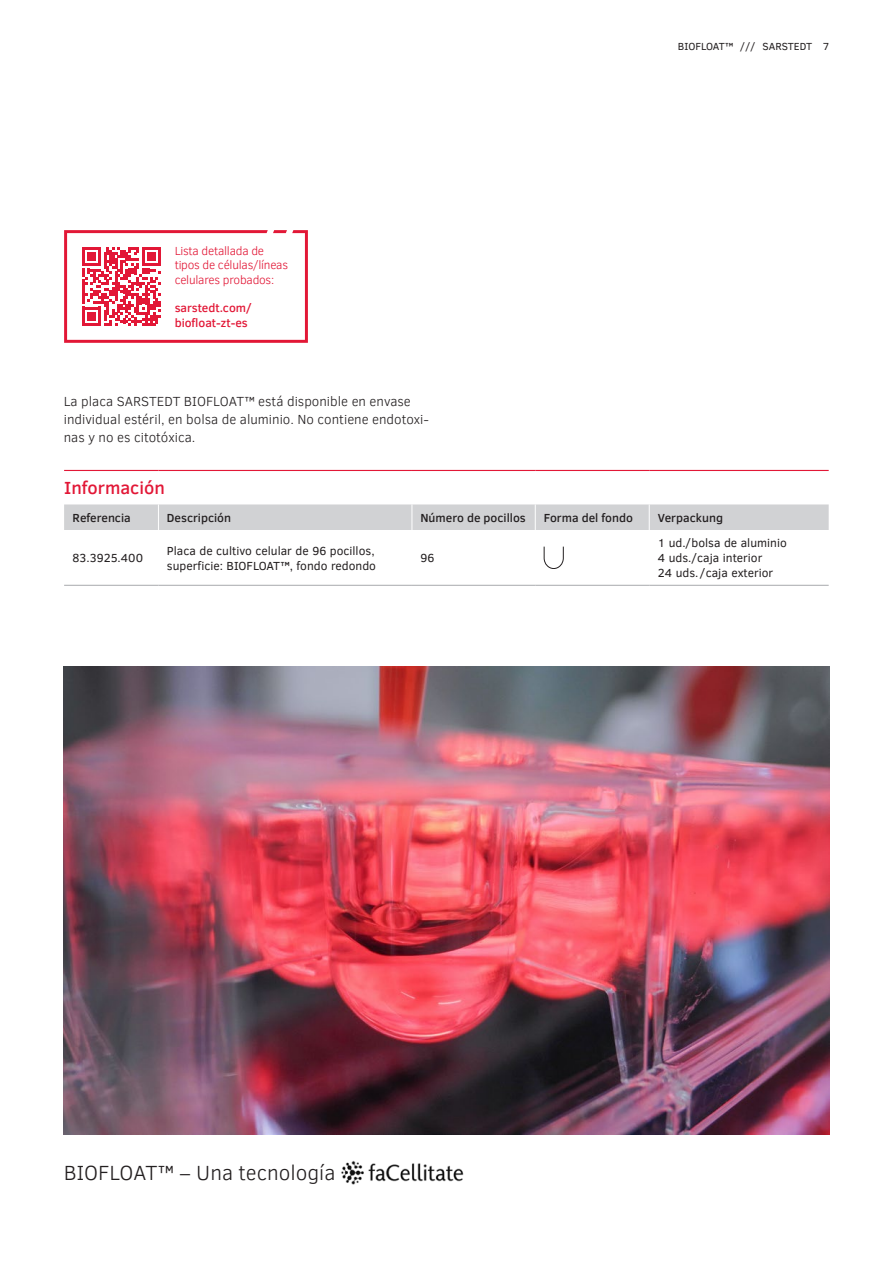
<style>
.page{position:relative;width:893px;height:1263px;background:#fff}
.page>*{position:absolute;margin:0;border:0;box-sizing:border-box;transform-origin:0 0}
.t1{font:300 21px "Clear Sans";color:#231f20}
.t2{font:500 18px "Clear Sans";color:#e21736}
.t3{font:300 13.5px/18px "Clear Sans";color:#231f20}
.t4{font:12px/15px "Clear Sans";color:#231f20}
.t5{font:500 12px "Clear Sans";color:#231f20}
.t6{font:300 12px/14.4px "Clear Sans";letter-spacing:-.02em;color:#e21736}
.t7{font:500 12px/14.4px "Clear Sans";color:#e21736}
.t8{font:10.5px "Clear Sans";color:#231f20}
</style>
<div class="page">
<img style="left:64px;top:667px;width:765px;height:468px">
<hr style="left:64px;top:470px;width:94px;height:1px;background:#e21736">
<hr style="left:158px;top:470px;width:254px;height:1px;background:#e21736">
<hr style="left:412px;top:470px;width:123px;height:1px;background:#e21736">
<hr style="left:535px;top:470px;width:114px;height:1px;background:#e21736">
<hr style="left:649px;top:470px;width:180px;height:1px;background:#e21736">
<div style="left:64px;top:504px;width:765px;height:26px;background:#d1d2d4"></div>
<hr style="left:64px;top:585px;width:94px;height:1px;background:#a8a9ad">
<hr style="left:158px;top:585px;width:254px;height:1px;background:#a8a9ad">
<hr style="left:412px;top:585px;width:123px;height:1px;background:#a8a9ad">
<hr style="left:535px;top:585px;width:114px;height:1px;background:#a8a9ad">
<hr style="left:649px;top:585px;width:180px;height:1px;background:#a8a9ad">
<svg style="left:544px;top:546px;width:20px;height:23px"></svg>
<img style="left:341px;top:1161px;width:123px;height:23px">
<svg style="left:64px;top:230px;width:244px;height:113px"></svg>
<p class="t6" style="left:175px;top:243px;width:115px">Lista detallada de tipos de células/líneas celulares probados:</p>
<p class="t7" style="left:175px;top:301px;width:79px">sarstedt.com/ biofloat-zt-es</p>
<p class="t8" style="left:678px;top:39px;width:153px">BIOFLOAT™ /// SARSTEDT 7</p>
<p class="t3" style="left:64px;top:392px;width:367px">La placa SARSTEDT BIOFLOAT™ está disponible en envase individual estéril, en bolsa de aluminio. No contiene endotoxi&shy;nas y no es citotóxica.</p>
<h2 class="t2" style="left:64px;top:475px;width:102px">Información</h2>
<p class="t5" style="left:73px;top:509px;width:60px">Referencia</p>
<p class="t5" style="left:167px;top:509px;width:66px">Descripción</p>
<p class="t5" style="left:420px;top:509px;width:107px">Número de pocillos</p>
<p class="t5" style="left:544px;top:509px;width:91px">Forma del fondo</p>
<p class="t5" style="left:658px;top:509px;width:67px">Verpackung</p>
<p class="t4" style="left:73px;top:550px;width:72px">83.3925.400</p>
<p class="t4" style="left:167px;top:543px;width:211px">Placa de cultivo celular de 96 pocillos, superficie: BIOFLOAT™, fondo redondo</p>
<p class="t4" style="left:420px;top:550px;width:15px">96</p>
<p class="t4" style="left:658px;top:535px;width:131px">1 ud./bolsa de aluminio<br>4 uds./caja interior<br>24 uds. /caja exterior</p>
<h1 class="t1" style="left:64px;top:1159px;width:273px">BIOFLOAT™ – Una tecnología</h1>
</div>
